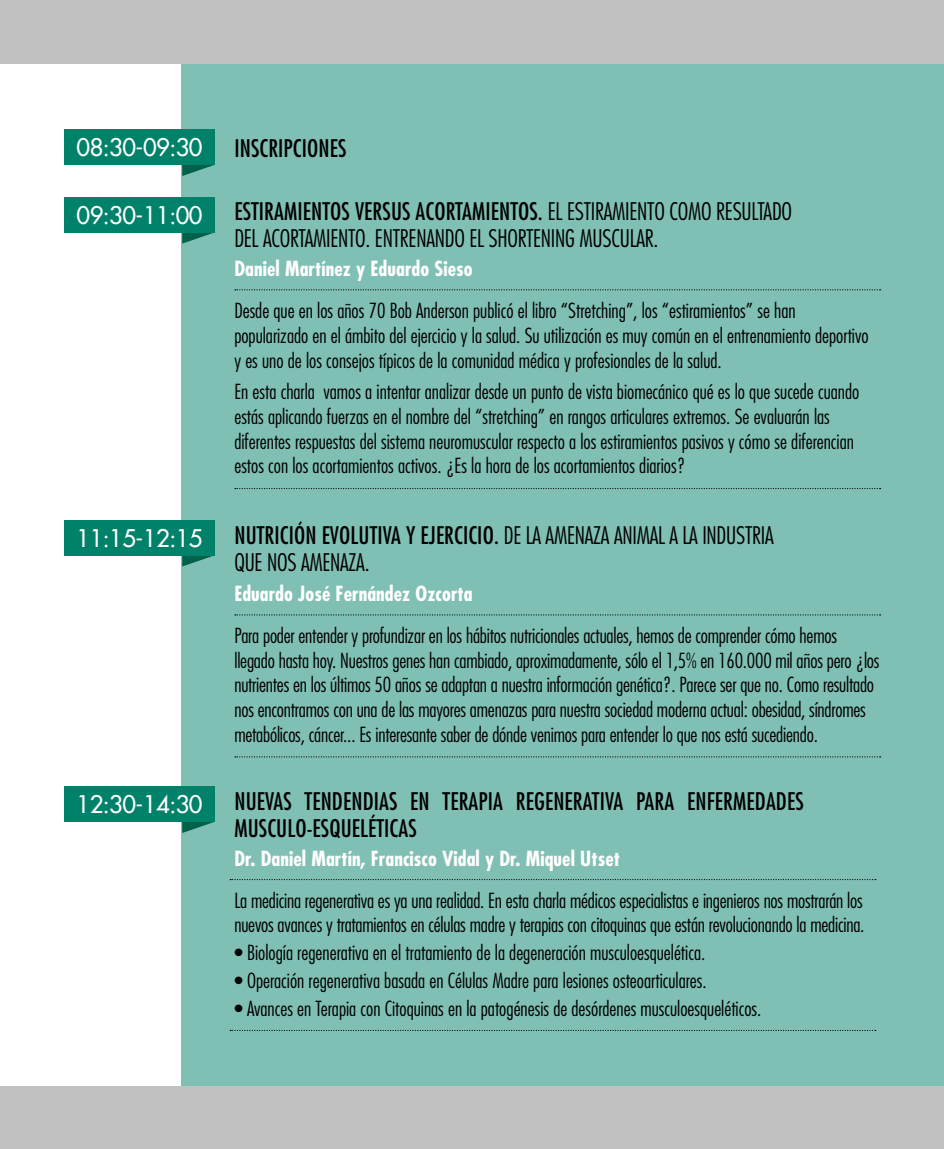
<style>
.page{position:relative;width:944px;height:1149px;background:#fff}
.page>*{position:absolute;margin:0;border:0;box-sizing:border-box;transform-origin:0 0}
.t1{font:300 condensed 23.62px/27px "Futura LT";letter-spacing:-.01em;color:#000}
.t2{font:condensed 23.62px/27px "Futura LT";letter-spacing:.005em;color:#000}
.t3{font:23.62px "Futura LT";letter-spacing:-.02em;color:#fff}
.t4{font:300 condensed 20.25px/24.8px "Futura LT";color:#000}
.t5{font:700 condensed 20.25px "Futura LT";letter-spacing:.005em;color:#fff}
.s1{font-weight:400}
</style>
<div class="page">
<div style="left:0;top:0;width:944px;height:1148px;background:#c1c1c1"></div>
<div style="left:64px;top:64px;width:880px;height:1020px;background:#80c0b4"></div>
<div style="left:0;top:64px;width:181px;height:1020px;background:#fff"></div>
<svg style="left:182px;top:165px;width:32px;height:11px"></svg>
<div style="left:64px;top:130px;width:151px;height:35px;background:#00826a"></div>
<svg style="left:182px;top:232px;width:33px;height:11px"></svg>
<div style="left:64px;top:197px;width:151px;height:35px;background:#00826a"></div>
<svg style="left:182px;top:555px;width:33px;height:11px"></svg>
<div style="left:64px;top:520px;width:151px;height:35px;background:#00826a"></div>
<svg style="left:235px;top:289px;width:646px;height:1px"></svg>
<svg style="left:235px;top:488px;width:646px;height:1px"></svg>
<svg style="left:235px;top:614px;width:646px;height:1px"></svg>
<svg style="left:235px;top:756px;width:646px;height:1px"></svg>
<svg style="left:182px;top:821px;width:33px;height:11px"></svg>
<div style="left:64px;top:786px;width:151px;height:35px;background:#00826a"></div>
<p class="t3" style="left:77px;top:132px;width:128px">08:30-09:30</p>
<p class="t2" style="left:234px;top:134px;width:114px">INSCRIPCIONES</p>
<p class="t3" style="left:77px;top:200px;width:128px">09:30-11:00</p>
<p class="t3" style="left:77px;top:522px;width:128px">11:15-12:15</p>
<p class="t3" style="left:77px;top:789px;width:128px">12:30-14:30</p>
<p class="t1" style="left:234px;top:197px;width:559px"><span class="s1">ESTIRAMIENTOS VERSUS ACORTAMIENTOS.</span> EL ESTIRAMIENTO COMO RESULTADO<br>DEL ACORTAMIENTO. ENTRENANDO EL SHORTENING MUSCULAR.</p>
<p class="t5" style="left:234px;top:255px;width:240px">Daniel Martínez y Eduardo Sieso</p>
<p class="t4" style="left:234px;top:298px;width:636px">Desde que en los años 70 Bob Anderson publicó el libro “Stretching”, los “estiramientos” se han popularizado en el ámbito del ejercicio y la salud. Su utilización es muy común en el entrenamiento deportivo y es uno de los consejos típicos de la comunidad médica y profesionales de la salud.</p>
<p class="t4" style="left:234px;top:379px;width:626px">En esta charla vamos a intentar analizar desde un punto de vista biomecánico qué es lo que sucede cuando estás aplicando fuerzas en el nombre del “stretching” en rangos articulares extremos. Se evaluarán las diferentes respuestas del sistema neuromuscular respecto a los estiramientos pasivos y cómo se diferencian estos con los acortamientos activos. ¿Es la hora de los acortamientos diarios?</p>
<p class="t1" style="left:234px;top:522px;width:541px"><span class="s1">NUTRICIÓN EVOLUTIVA Y EJERCICIO.</span> DE LA AMENAZA ANIMAL A LA INDUSTRIA<br>QUE NOS AMENAZA.</p>
<p class="t5" style="left:234px;top:580px;width:240px">Eduardo José Fernández Ozcorta</p>
<p class="t4" style="left:234px;top:622px;width:647px">Para poder entender y profundizar en los hábitos nutricionales actuales, hemos de comprender cómo hemos llegado hasta hoy. Nuestros genes han cambiado, aproximadamente, sólo el 1,5% en 160.000 mil años pero ¿los nutrientes en los últimos 50 años se adaptan a nuestra información genética?. Parece ser que no. Como resultado nos encontramos con una de las mayores amenazas para nuestra sociedad moderna actual: obesidad, síndromes metabólicos, cáncer... Es interesante saber de dónde venimos para entender lo que nos está sucediendo.</p>
<p class="t2" style="left:234px;top:787px;width:571px">NUEVAS TENDENDIAS EN TERAPIA REGENERATIVA PARA ENFERMEDADES<br>MUSCULO-ESQUELÉTICAS</p>
<p class="t5" style="left:234px;top:846px;width:387px">Dr. Daniel Martín, Francisco Vidal y Dr. Miquel Utset</p>
<p class="t4" style="left:234px;top:887px;width:632px">La medicina regenerativa es ya una realidad. En esta charla médicos especialistas e ingenieros nos mostrarán los nuevos avances y tratamientos en células madre y terapias con citoquinas que están revolucionando la medicina.</p>
<p class="t4" style="left:234px;top:940px;width:472px">• Biología regenerativa en el tratamiento de la degeneración musculoesquelética.</p>
<p class="t4" style="left:234px;top:968px;width:474px">• Operación regenerativa basada en Células Madre para lesiones osteoarticulares.</p>
<p class="t4" style="left:234px;top:996px;width:529px">• Avances en Terapia con Citoquinas en la patogénesis de desórdenes musculoesqueléticos.</p>
</div>
